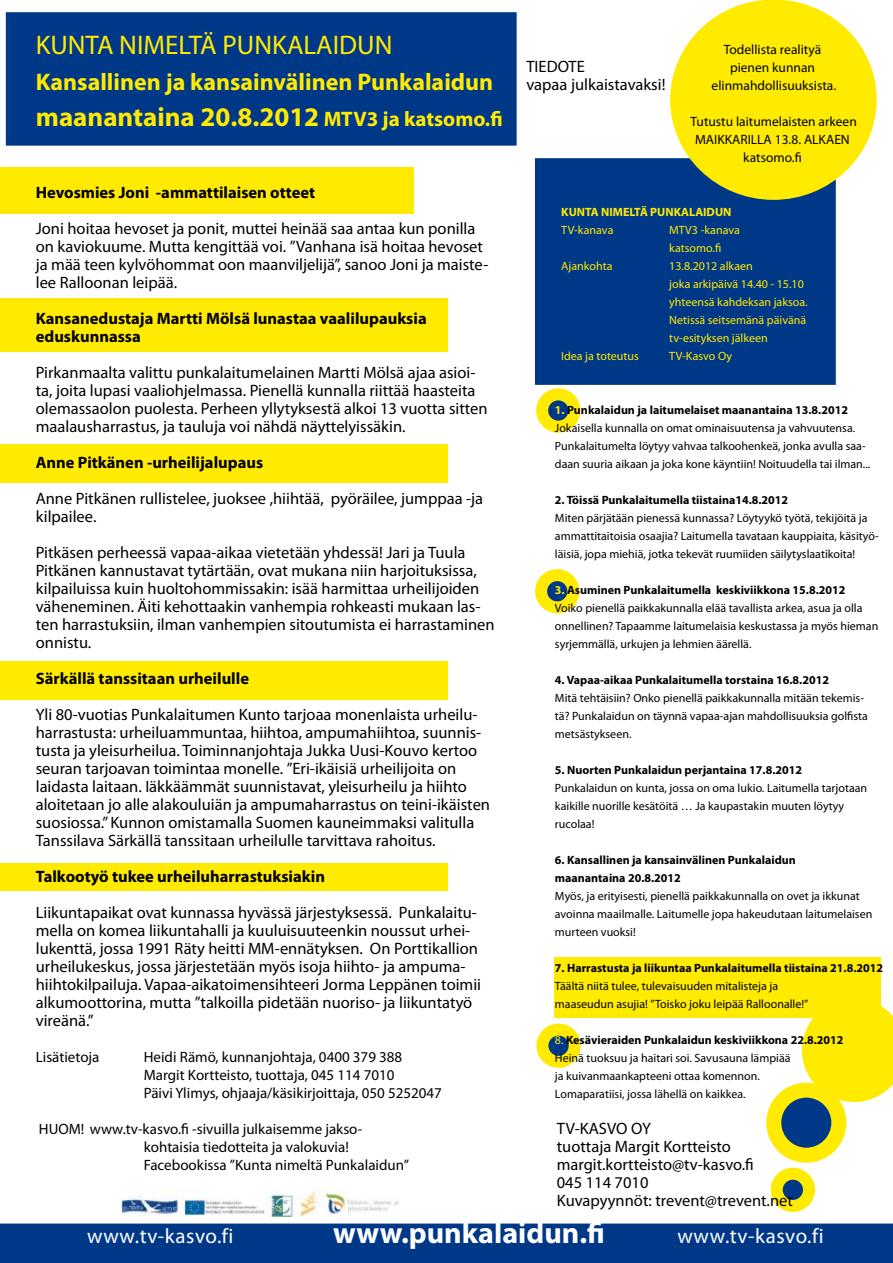
<style>
.page{position:relative;width:893px;height:1263px;background:#fff}
.page>*{position:absolute;margin:0;border:0;box-sizing:border-box;transform-origin:0 0}
.t1{font:700 30px "Myriad Pro";color:#fff}
.t2{font:700 27px "Myriad Pro";color:#ffeb00}
.t3{font:27px "Myriad Pro";color:#ffeb00}
.t4{font:700 24px "Myriad Pro";color:#ffeb00}
.t5{font:21px "Myriad Pro";letter-spacing:.03em;color:#fff}
.t6{font:16.5px/18px "Myriad Pro";color:#000}
.t7{font:700 16.5px/18px "Myriad Pro";color:#000}
.t8{font:15px/18px "Myriad Pro";color:#000}
.t9{font:13.5px/18px "Myriad Pro";color:#000;text-align:center}
.t10{font:12px/18px "Myriad Pro";color:#000}
.t11{font:700 12px/18px "Myriad Pro";color:#000}
.t12{font:12px/18px "Myriad Pro";color:#ffeb00}
.t13{font:700 12px "Myriad Pro";color:#ffeb00}
.s1{font-size:21px}
.s2{font-weight:700;color:#ffeb00}
.s3{font-weight:700}
.s4{color:#ffeb00}
</style>
<div class="page">
<svg style="left:802px;top:998px;width:91px;height:104px;background:#ffec14"></svg>
<img style="left:120px;top:1189px;width:279px;height:28px">
<div style="left:554px;top:957px;width:326px;height:60px;background:#ffeb00"></div>
<svg style="left:542px;top:394px;width:32px;height:33px"></svg>
<div style="left:536px;top:388px;width:44px;height:45px;border:12px solid #ffeb00;border-radius:50%"></div>
<div style="left:541px;top:575px;width:32px;height:32px;background:#003888;border-radius:50%"></div>
<div style="left:535px;top:569px;width:44px;height:44px;border:12px solid #ffeb00;border-radius:50%"></div>
<svg style="left:542px;top:1029px;width:33px;height:33px"></svg>
<div style="left:536px;top:1023px;width:45px;height:45px;border:12px solid #ffeb00;border-radius:50%"></div>
<div style="left:0;top:167px;width:414px;height:46px;background:#ffeb00"></div>
<div style="left:0;top:298px;width:447px;height:54px;background:#ffeb00"></div>
<div style="left:0;top:662px;width:447px;height:38px;background:#ffeb00"></div>
<div style="left:0;top:864px;width:447px;height:27px;background:#ffeb00"></div>
<div style="left:0;top:444px;width:447px;height:39px;background:#ffeb00"></div>
<div style="left:10px;top:16px;width:503px;height:126px;background:#003888"></div>
<div style="left:6px;top:12px;width:511px;height:134px;border:8px solid #003888"></div>
<div style="left:0;top:1223px;width:893px;height:40px;background:#003888"></div>
<div style="left:535px;top:158px;width:301px;height:227px;background:#003888;border:2px solid #003888"></div>
<div style="left:673px;top:2px;width:201px;height:195px;background:#ffeb00;border-radius:50%"></div>
<div style="left:670px;top:0;width:207px;height:200px;border:5px solid #ffeb00;border-radius:50%"></div>
<svg style="left:774px;top:1090px;width:65px;height:65px;background:#2b5670"></svg>
<div style="left:766px;top:1082px;width:80px;height:81px;border:15px solid #ffeb00;border-radius:50%"></div>
<div style="left:777px;top:1174px;width:32px;height:32px;background:#003888;border-radius:50%"></div>
<div style="left:771px;top:1168px;width:44px;height:44px;border:12px solid #ffeb00;border-radius:50%"></div>
<h2 class="t3" style="left:36px;top:28px;width:358px">KUNTA NIMELTÄ PUNKALAIDUN</h2>
<h3 class="t4" style="left:36px;top:66px;width:459px">Kansallinen ja kansainvälinen Punkalaidun</h3>
<h2 class="t2" style="left:36px;top:99px;width:468px">maanantaina 20.8.2012 <span class="s1">MTV3 ja katsomo.fi</span></h2>
<p class="t6" style="left:526px;top:57px;width:141px">TIEDOTE<br>vapaa julkaistavaksi!</p>
<p class="t9" style="left:712px;top:40px;width:126px">Todellista realityä pienen kunnan elinmahdollisuuksista.</p>
<p class="t9" style="left:690px;top:112px;width:168px">Tutustu laitumelaisten arkeen<br>MAIKKARILLA 13.8. ALKAEN katsomo.fi</p>
<p class="t7" style="left:36px;top:183px;width:281px">Hevosmies Joni -ammattilaisen otteet</p>
<p class="t6" style="left:36px;top:219px;width:454px">Joni hoitaa hevoset ja ponit, muttei heinää saa antaa kun ponilla on kaviokuume. Mutta kengittää voi. ”Vanhana isä hoitaa hevoset ja mää teen kylvöhommat oon maanviljelijä”, sanoo Joni ja maiste&shy;lee Ralloonan leipää.</p>
<p class="t7" style="left:36px;top:309px;width:392px">Kansanedustaja Martti Mölsä lunastaa vaalilupauksia eduskunnassa</p>
<p class="t6" style="left:36px;top:363px;width:453px">Pirkanmaalta valittu punkalaitumelainen Martti Mölsä ajaa asioi&shy;ta, joita lupasi vaaliohjelmassa. Pienellä kunnalla riittää haasteita olemassaolon puolesta. Perheen yllytyksestä alkoi 13 vuotta sitten maalausharrastus, ja tauluja voi nähdä näyttelyissäkin.</p>
<p class="t7" style="left:36px;top:453px;width:229px">Anne Pitkänen -urheilijalupaus</p>
<p class="t6" style="left:36px;top:489px;width:449px">Anne Pitkänen rullistelee, juoksee ,hiihtää, pyöräilee, jumppaa -ja kilpailee.</p>
<p class="t6" style="left:36px;top:543px;width:460px">Pitkäsen perheessä vapaa-aikaa vietetään yhdessä! Jari ja Tuula Pitkänen kannustavat tytärtään, ovat mukana niin harjoituksissa, kilpailuissa kuin huoltohommissakin: isää harmittaa urheilijoiden väheneminen. Äiti kehottaakin vanhempia rohkeasti mukaan las&shy;ten harrastuksiin, ilman vanhempien sitoutumista ei harrastaminen onnistu.</p>
<p class="t7" style="left:36px;top:669px;width:215px">Särkällä tanssitaan urheilulle</p>
<p class="t6" style="left:36px;top:705px;width:456px">Yli 80-vuotias Punkalaitumen Kunto tarjoaa monenlaista urheilu&shy;harrastusta: urheiluammuntaa, hiihtoa, ampumahiihtoa, suunnis&shy;tusta ja yleisurheilua. Toiminnanjohtaja Jukka Uusi-Kouvo kertoo seuran tarjoavan toimintaa monelle. ”Eri-ikäisiä urheilijoita on laidasta laitaan. Iäkkäämmät suunnistavat, yleisurheilu ja hiihto aloitetaan jo alle alakouluiän ja ampumaharrastus on teini-ikäisten suosiossa.” Kunnon omistamalla Suomen kauneimmaksi valitulla Tanssilava Särkällä tanssitaan urheilulle tarvittava rahoitus.</p>
<p class="t7" style="left:36px;top:867px;width:291px">Talkootyö tukee urheiluharrastuksiakin</p>
<p class="t6" style="left:36px;top:903px;width:447px">Liikuntapaikat ovat kunnassa hyvässä järjestyksessä. Punkalaitu&shy;mella on komea liikuntahalli ja kuuluisuuteenkin noussut urhei&shy;lukenttä, jossa 1991 Räty heitti MM-ennätyksen. On Porttikallion urheilukeskus, jossa järjestetään myös isoja hiihto- ja ampuma&shy;hiihtokilpailuja. Vapaa-aikatoimensihteeri Jorma Leppänen toimii alkumoottorina, mutta ”talkoilla pidetään nuoriso- ja liikuntatyö vireänä.”</p>
<p class="t8" style="left:36px;top:1048px;width:65px">Lisätietoja</p>
<p class="t8" style="left:144px;top:1048px;width:300px">Heidi Rämö, kunnanjohtaja, 0400 379 388<br>Margit Kortteisto, tuottaja, 045 114 7010<br>Päivi Ylimys, ohjaaja/käsikirjoittaja, 050 5252047</p>
<p class="t8" style="left:144px;top:1120px;width:267px;text-indent:-105px">HUOM! www.tv-kasvo.fi -sivuilla julkaisemme jakso&shy;kohtaisia tiedotteita ja valokuvia!<br>Facebookissa ”Kunta nimeltä Punkalaidun”</p>
<p class="t6" style="left:557px;top:1119px;width:238px">TV-KASVO OY<br>tuottaja Margit Kortteisto margit.kortteisto@tv-kasvo.fi<br>045 114 7010<br>Kuvapyynnöt: trevent@trevent.net</p>
<p class="t13" style="left:561px;top:204px;width:172px">KUNTA NIMELTÄ PUNKALAIDUN</p>
<p class="t12" style="left:561px;top:221px;width:54px">TV-kanava</p>
<p class="t12" style="left:669px;top:221px;width:72px">MTV3 -kanava katsomo.fi</p>
<p class="t12" style="left:561px;top:257px;width:53px">Ajankohta</p>
<p class="t12" style="left:669px;top:257px;width:140px">13.8.2012 alkaen<br>joka arkipäivä 14.40 - 15.10 yhteensä kahdeksan jaksoa.<br>Netissä seitsemänä päivänä tv-esityksen jälkeen</p>
<p class="t12" style="left:561px;top:347px;width:79px">Idea ja toteutus</p>
<p class="t12" style="left:669px;top:347px;width:64px">TV-Kasvo Oy</p>
<p class="t10" style="left:555px;top:401px;width:317px"><span class="s2">1.</span> <span class="s3">Punkalaidun ja laitumelaiset maanantaina 13.8.2012<br></span>Jokaisella kunnalla on omat ominaisuutensa ja vahvuutensa.<br>Punkalaitumelta löytyy vahvaa talkoohenkeä, jonka avulla saa&shy;daan suuria aikaan ja joka kone käyntiin! Noituudella tai ilman...</p>
<p class="t11" style="left:555px;top:491px;width:235px">2. Töissä Punkalaitumella tiistaina14.8.2012</p>
<p class="t10" style="left:555px;top:509px;width:325px">Miten pärjätään pienessä kunnassa? Löytyykö työtä, tekijöitä ja ammattitaitoisia osaajia? Laitumella tavataan kauppiaita, käsityö&shy;läisiä, jopa miehiä, jotka tekevät ruumiiden säilytyslaatikoita!</p>
<p class="t10" style="left:555px;top:581px;width:325px"><span class="s2">3.</span> <span class="s3">Asuminen Punkalaitumella keskiviikkona 15.8.2012<br></span>Voiko pienellä paikkakunnalla elää tavallista arkea, asua ja olla onnellinen? Tapaamme laitumelaisia keskustassa ja myös hieman syrjemmällä, urkujen ja lehmien äärellä.</p>
<p class="t11" style="left:555px;top:671px;width:276px">4. Vapaa-aikaa Punkalaitumella torstaina 16.8.2012</p>
<p class="t10" style="left:555px;top:689px;width:314px">Mitä tehtäisiin? Onko pienellä paikkakunnalla mitään tekemis&shy;tä? Punkalaidun on täynnä vapaa-ajan mahdollisuuksia golfista metsästykseen.</p>
<p class="t11" style="left:555px;top:761px;width:249px">5. Nuorten Punkalaidun perjantaina 17.8.2012</p>
<p class="t10" style="left:555px;top:779px;width:314px">Punkalaidun on kunta, jossa on oma lukio. Laitumella tarjotaan kaikille nuorille kesätöitä … Ja kaupastakin muuten löytyy rucolaa!</p>
<p class="t11" style="left:555px;top:851px;width:242px">6. Kansallinen ja kansainvälinen Punkalaidun maanantaina 20.8.2012</p>
<p class="t10" style="left:555px;top:887px;width:319px">Myös, ja erityisesti, pienellä paikkakunnalla on ovet ja ikkunat avoinna maailmalle. Laitumelle jopa hakeudutaan laitumelaisen murteen vuoksi!</p>
<p class="t11" style="left:555px;top:959px;width:330px">7. Harrastusta ja liikuntaa Punkalaitumella tiistaina 21.8.2012</p>
<p class="t10" style="left:555px;top:977px;width:255px">Täältä niitä tulee, tulevaisuuden mitalisteja ja maaseudun asujia! ”Toisko joku leipää Ralloonalle!”</p>
<p class="t10" style="left:555px;top:1031px;width:290px"><span class="s4">8.</span> <span class="s3">Kesävieraiden Punkalaidun keskiviikkona 22.8.2012<br></span>Heinä tuoksuu ja haitari soi. Savusauna lämpiää<br>ja kuivanmaankapteeni ottaa komennon.<br>Lomaparatiisi, jossa lähellä on kaikkea.</p>
<p class="t5" style="left:87px;top:1223px;width:148px">www.tv-kasvo.fi</p>
<h1 class="t1" style="left:333px;top:1213px;width:273px">www.punkalaidun.fi</h1>
<p class="t5" style="left:677px;top:1223px;width:148px">www.tv-kasvo.fi</p>
</div>
